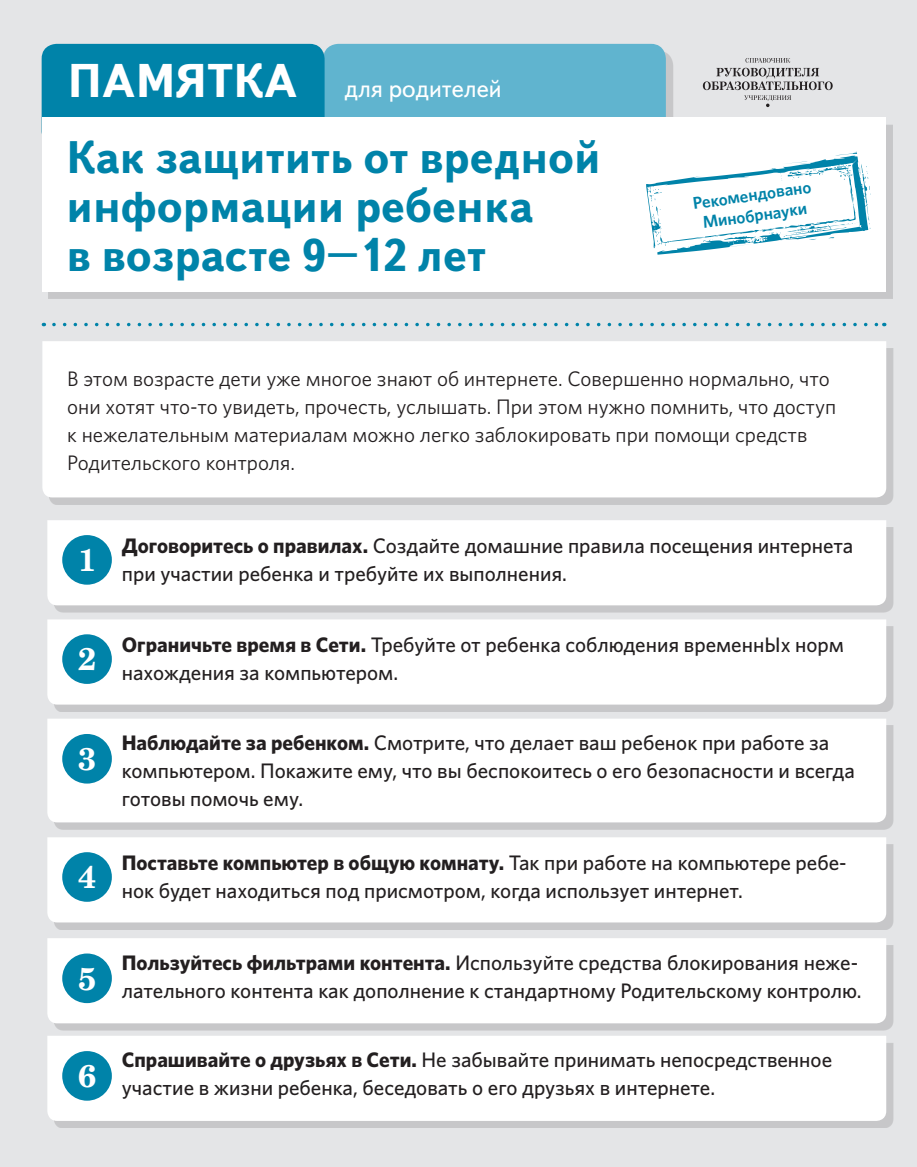
<style>
.page{position:relative;width:917px;height:1167px;background:#fff}
.page>*{position:absolute;margin:0;border:0;box-sizing:border-box;transform-origin:0 0}
.t1{font:700 47.25px "Text Book C";color:#fff}
.t2{font:700 45.5px/49px "Text Book C";color:#0083a9}
.t3{font:700 31.5px "Century Schlbk Cyr";color:#fff}
.t4{font:24.5px "Text Book C";color:#fff}
._01{font:500 21px/28px "Whitney";color:#231f20}
._01-2{font:21px/28px "Whitney";color:#231f20}
.t5{font:600 16.97px/20.5px "Whitney";color:#0083a9;text-align:center}
.s1{font-weight:700}
</style>
<div class="page">
<div style="left:0;top:0;width:916px;height:1167px;background:#e4e5e7"></div>
<div style="left:49px;top:51px;width:843px;height:248px;background:#231f20;opacity:.15"></div>
<div style="left:323px;top:44px;width:342px;height:102px;background:#60b4cf;border-radius:15px"></div>
<div style="left:42px;top:44px;width:282px;height:102px;background:#0083a9;border-radius:15px"></div>
<div style="left:42px;top:118px;width:843px;height:174px;background:#fff"></div>
<svg style="left:54px;top:323px;width:830px;height:3px"></svg>
<svg style="left:702px;top:58px;width:130px;height:49px"></svg>
<svg style="left:646px;top:151px;width:224px;height:104px"></svg>
<div style="left:49px;top:348px;width:844px;height:157px;background:#231f20;opacity:.15"></div>
<div style="left:42px;top:341px;width:844px;height:156px;background:#fff"></div>
<div style="left:54px;top:527px;width:839px;height:85px;background:#231f20;opacity:.15"></div>
<div style="left:47px;top:520px;width:839px;height:85px;background:#fff"></div>
<div style="left:62px;top:535px;width:50px;height:50px;background:#0083a9;border-radius:50%"></div>
<div style="left:54px;top:626px;width:839px;height:86px;background:#231f20;opacity:.15"></div>
<div style="left:47px;top:619px;width:839px;height:85px;background:#fff"></div>
<div style="left:62px;top:634px;width:50px;height:50px;background:#0083a9;border-radius:50%"></div>
<div style="left:54px;top:725px;width:839px;height:105px;background:#231f20;opacity:.15"></div>
<div style="left:47px;top:719px;width:839px;height:103px;background:#fff"></div>
<div style="left:62px;top:734px;width:50px;height:49px;background:#0083a9;border-radius:50%"></div>
<div style="left:54px;top:844px;width:839px;height:85px;background:#231f20;opacity:.15"></div>
<div style="left:47px;top:837px;width:839px;height:85px;background:#fff"></div>
<div style="left:62px;top:852px;width:50px;height:50px;background:#0083a9;border-radius:50%"></div>
<div style="left:54px;top:945px;width:839px;height:85px;background:#231f20;opacity:.15"></div>
<div style="left:47px;top:938px;width:839px;height:85px;background:#fff"></div>
<div style="left:62px;top:953px;width:50px;height:50px;background:#0083a9;border-radius:50%"></div>
<div style="left:54px;top:1042px;width:839px;height:86px;background:#c7c7c9"></div>
<div style="left:47px;top:1036px;width:839px;height:85px;background:#fff"></div>
<div style="left:62px;top:1051px;width:50px;height:50px;background:#0083a9;border-radius:50%"></div>
<p class="t1" style="left:68px;top:54px;width:231px">ПАМЯТКА</p>
<p class="t4" style="left:344px;top:76px;width:158px">для родителей</p>
<p class="t2" style="left:66px;top:133px;width:536px">Как защитить от вредной информации ребенка<br>в возрасте 9–12 лет</p>
<p class="t5" style="left:691px;top:193px;width:121px;rotate:-8deg">Рекомендовано<br>Минобрнауки</p>
<p class="_01-2" style="left:67px;top:364px;width:770px">В этом возрасте дети уже многое знают об интернете. Совершенно нормально, что они хотят что-то увидеть, прочесть, услышать. При этом нужно помнить, что доступ к нежелательным материалам можно легко заблокировать при помощи средств Родительского контроля.</p>
<p class="t3" style="left:78px;top:540px;width:20px">1</p>
<p class="_01" style="left:122px;top:531px;width:733px"><span class="s1">Договоритесь о правилах.</span> Создайте домашние правила посещения интернета при участии ребенка и требуйте их выполнения.</p>
<p class="t3" style="left:78px;top:639px;width:20px">2</p>
<p class="_01" style="left:122px;top:631px;width:723px"><span class="s1">Ограничьте время в Сети.</span> Требуйте от ребенка соблюдения временнЫх норм нахождения за компьютером.</p>
<p class="t3" style="left:78px;top:739px;width:20px">3</p>
<p class="_01" style="left:122px;top:729px;width:734px"><span class="s1">Наблюдайте за ребенком.</span> Смотрите, что делает ваш ребенок при работе за компьютером. Покажите ему, что вы беспокоитесь о его безопасности и всегда готовы помочь ему.</p>
<p class="t3" style="left:78px;top:857px;width:20px">4</p>
<p class="_01" style="left:122px;top:849px;width:726px"><span class="s1">Поставьте компьютер в общую комнату.</span> Так при работе на компьютере ребе&shy;нок будет находиться под присмотром, когда использует интернет.</p>
<p class="t3" style="left:78px;top:959px;width:20px">5</p>
<p class="t3" style="left:78px;top:1056px;width:20px">6</p>
<p class="_01" style="left:122px;top:948px;width:741px"><span class="s1">Пользуйтесь фильтрами контента.</span> Используйте средства блокирования неже&shy;лательного контента как дополнение к стандартному Родительскому контролю.</p>
<p class="_01" style="left:122px;top:1046px;width:711px"><span class="s1">Спрашивайте о друзьях в Сети.</span> Не забывайте принимать непосредственное участие в жизни ребенка, беседовать о его друзьях в интернете.</p>
</div>
